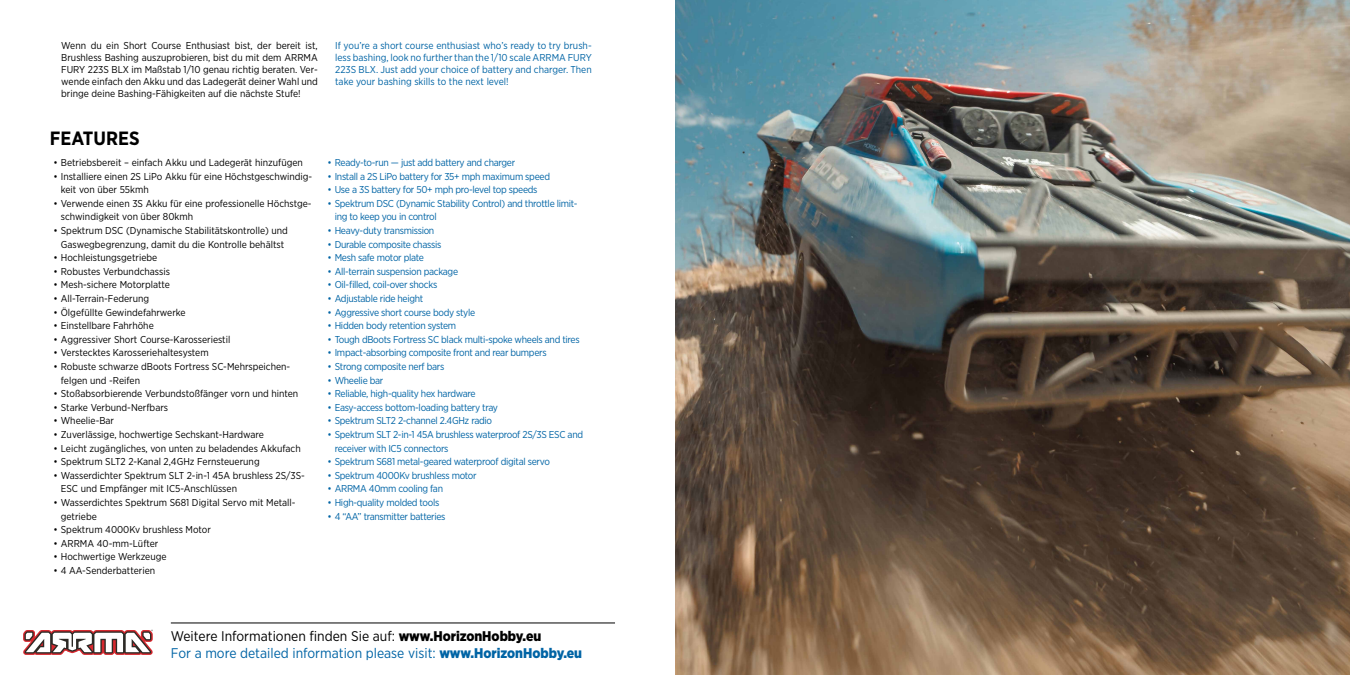
<style>
.page{position:relative;width:1350px;height:675px;background:#fff}
.page>*{position:absolute;margin:0;border:0;box-sizing:border-box;transform-origin:0 0}
.t1{font:700 19.2px "Gotham Narrow";color:#000}
.t2{font:14px/16.8px "Gotham Narrow";color:#0064a5}
.t3{font:10px/13.6px "Gotham Narrow";color:#000}
.t4{font:10px/12px "Gotham Narrow";letter-spacing:-.03em;color:#0064a5}
.s1{color:#000}
.s2{font-weight:900;color:#000}
.s3{font-weight:900}
</style>
<div class="page">
<hr style="left:171px;top:623px;width:444px;height:1px;background:#000">
<svg style="left:23px;top:630px;width:130px;height:25px"></svg>
<img style="left:675px;top:0;width:675px;height:675px">
<p class="t3" style="left:61px;top:40px;width:258px;line-height:12px;text-align:justify">Wenn du ein Short Course Enthusiast bist, der bereit ist, Brushless Bashing auszuprobieren, bist du mit dem ARRMA FURY 223S BLX im Maßstab 1/10 genau richtig beraten. Ver&shy;wende einfach den Akku und das Ladegerät deiner Wahl und bringe deine Bashing-Fähigkeiten auf die nächste Stufe!</p>
<h1 class="t1" style="left:50px;top:126px;width:91px">FEATURES</h1>
<p class="t3" style="left:54px;top:155px;width:251px">• Betriebsbereit – einfach Akku und Ladegerät hinzufügen</p>
<p class="t3" style="left:61px;top:169px;width:253px;text-indent:-7px">• Installiere einen 2S LiPo Akku für eine Höchstgeschwindig&shy;keit von über 55kmh</p>
<p class="t3" style="left:61px;top:196px;width:252px;text-indent:-7px">• Verwende einen 3S Akku für eine professionelle Höchstge&shy;schwindigkeit von über 80kmh</p>
<p class="t3" style="left:54px;top:223px;width:236px;text-align:center">• Spektrum DSC (Dynamische Stabilitätskontrolle) und<br>Gaswegbegrenzung, damit du die Kontrolle behältst</p>
<p class="t3" style="left:54px;top:251px;width:105px">• Hochleistungsgetriebe</p>
<p class="t3" style="left:54px;top:264px;width:118px">• Robustes Verbundchassis</p>
<p class="t3" style="left:54px;top:278px;width:118px">• Mesh-sichere Motorplatte</p>
<p class="t3" style="left:54px;top:291px;width:97px">• All-Terrain-Federung</p>
<p class="t3" style="left:54px;top:305px;width:134px">• Ölgefüllte Gewindefahrwerke</p>
<p class="t3" style="left:54px;top:319px;width:102px">• Einstellbare Fahrhöhe</p>
<p class="t3" style="left:54px;top:332px;width:178px">• Aggressiver Short Course-Karosseriestil</p>
<p class="t3" style="left:54px;top:346px;width:157px">• Verstecktes Karosseriehaltesystem</p>
<p class="t3" style="left:61px;top:359px;width:231px;text-indent:-7px">• Robuste schwarze dBoots Fortress SC-Mehrspeichen&shy;felgen und -Reifen</p>
<p class="t3" style="left:54px;top:387px;width:246px">• Stoßabsorbierende Verbundstoßfänger vorn und hinten</p>
<p class="t3" style="left:54px;top:400px;width:116px">• Starke Verbund-Nerfbars</p>
<p class="t3" style="left:54px;top:414px;width:62px">• Wheelie-Bar</p>
<p class="t3" style="left:54px;top:427px;width:212px">• Zuverlässige, hochwertige Sechskant-Hardware</p>
<p class="t3" style="left:54px;top:441px;width:249px">• Leicht zugängliches, von unten zu beladendes Akkufach</p>
<p class="t3" style="left:54px;top:455px;width:208px">• Spektrum SLT2 2-Kanal 2,4GHz Fernsteuerung</p>
<p class="t3" style="left:61px;top:468px;width:246px;text-indent:-7px">• Wasserdichter Spektrum SLT 2-in-1 45A brushless 2S/3S-<br>ESC und Empfänger mit IC5-Anschlüssen</p>
<p class="t3" style="left:61px;top:495px;width:236px;text-indent:-7px">• Wasserdichtes Spektrum S681 Digital Servo mit Metall&shy;getriebe</p>
<p class="t3" style="left:54px;top:523px;width:159px">• Spektrum 4000Kv brushless Motor</p>
<p class="t3" style="left:54px;top:536px;width:106px">• ARRMA 40-mm-Lüfter</p>
<p class="t3" style="left:54px;top:550px;width:114px">• Hochwertige Werkzeuge</p>
<p class="t3" style="left:54px;top:563px;width:103px">• 4 AA-Senderbatterien</p>
<p class="t4" style="left:335px;top:40px;width:258px;text-align:justify">If you’re a short course enthusiast who’s ready to try brush&shy;less bashing, look no further than the 1/10 scale ARRMA FURY 223S BLX. Just add your choice of battery and charger. Then take your bashing skills to the next level!</p>
<p class="t4" style="left:328px;top:156px;width:189px">• Ready-to-run — just add battery and charger</p>
<p class="t4" style="left:328px;top:170px;width:224px">• Install a 2S LiPo battery for 35+ mph maximum speed</p>
<p class="t4" style="left:328px;top:183px;width:211px">• Use a 3S battery for 50+ mph pro-level top speeds</p>
<p class="t4" style="left:335px;top:196px;width:244px;line-height:13.6px;text-indent:-7px">• Spektrum DSC (Dynamic Stability Control) and throttle limit&shy;ing to keep you in control</p>
<p class="t4" style="left:328px;top:224px;width:108px">• Heavy-duty transmission</p>
<p class="t4" style="left:328px;top:238px;width:115px">• Durable composite chassis</p>
<p class="t4" style="left:328px;top:251px;width:98px">• Mesh safe motor plate</p>
<p class="t4" style="left:328px;top:265px;width:132px">• All-terrain suspension package</p>
<p class="t4" style="left:328px;top:279px;width:111px">• Oil-filled, coil-over shocks</p>
<p class="t4" style="left:328px;top:292px;width:97px">• Adjustable ride height</p>
<p class="t4" style="left:328px;top:306px;width:149px">• Aggressive short course body style</p>
<p class="t4" style="left:328px;top:319px;width:130px">• Hidden body retention system</p>
<p class="t4" style="left:328px;top:333px;width:254px">• Tough dBoots Fortress SC black multi-spoke wheels and tires</p>
<p class="t4" style="left:328px;top:347px;width:221px">• Impact-absorbing composite front and rear bumpers</p>
<p class="t4" style="left:328px;top:360px;width:118px">• Strong composite nerf bars</p>
<p class="t4" style="left:328px;top:374px;width:57px">• Wheelie bar</p>
<p class="t4" style="left:328px;top:387px;width:150px">• Reliable, high-quality hex hardware</p>
<p class="t4" style="left:328px;top:401px;width:172px">• Easy-access bottom-loading battery tray</p>
<p class="t4" style="left:328px;top:415px;width:166px">• Spektrum SLT2 2-channel 2.4GHz radio</p>
<p class="t4" style="left:335px;top:427px;width:250px;line-height:13.6px;text-indent:-7px">• Spektrum SLT 2-in-1 45A brushless waterproof 2S/3S ESC and receiver with IC5 connectors</p>
<p class="t4" style="left:328px;top:455px;width:224px">• Spektrum S681 metal-geared waterproof digital servo</p>
<p class="t4" style="left:328px;top:469px;width:151px">• Spektrum 4000Kv brushless motor</p>
<p class="t4" style="left:328px;top:483px;width:117px">• ARRMA 40mm cooling fan</p>
<p class="t4" style="left:328px;top:496px;width:113px">• High-quality molded tools</p>
<p class="t4" style="left:328px;top:510px;width:120px">• 4 “AA” transmitter batteries</p>
<h2 class="t2" style="left:171px;top:627px;width:413px"><span class="s1">Weitere Informationen finden Sie auf:</span> <span class="s2">www.HorizonHobby.eu<br></span>For a more detailed information please visit: <span class="s3">www.HorizonHobby.eu</span></h2>
</div>
